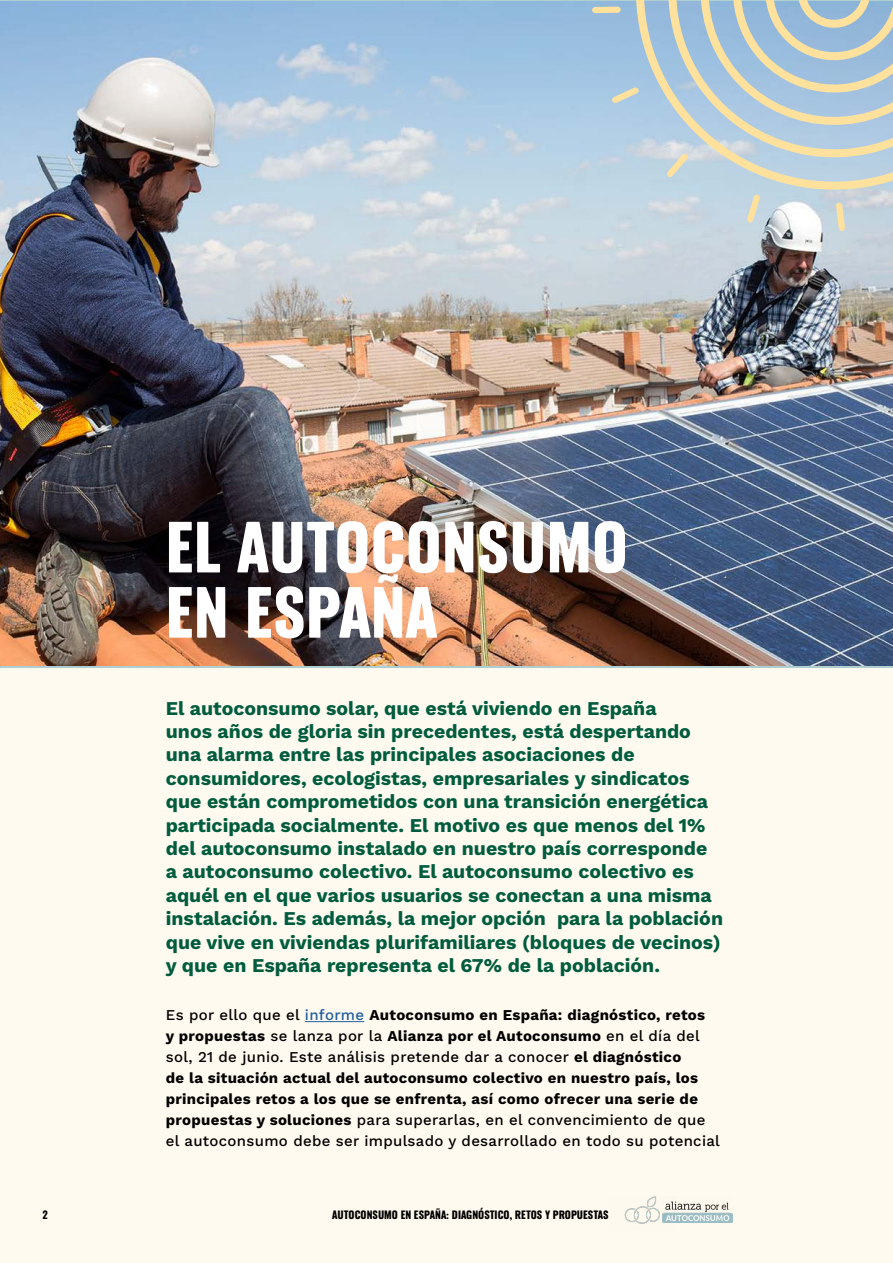
<style>
.page{position:relative;width:893px;height:1263px;background:#fffaef}
.page>*{position:absolute;margin:0;border:0;box-sizing:border-box;transform-origin:0 0}
.t1{font:62.55px/65.2px "Zodiac Sans Bulgarian";color:#fff}
.t2{font:700 19.5px/23.4px "Work Sans";color:#005c3e}
.t3{font:700 15px/21px "Work Sans";letter-spacing:.02em;color:#000}
.t4{font:10.5px "Zodiac Sans Bulgarian";color:#000}
.s1{font-weight:500}
.s2{font-weight:500;color:#215e9e}
</style>
<div class="page">
<img style="left:0;top:2px;width:893px;height:664px">
<img style="left:677px;top:1202px;width:55px;height:20px">
<img style="left:624px;top:1196px;width:53px;height:28px">
<hr style="left:305px;top:1021px;width:59px;height:1px;background:#215e9e">
<svg style="left:604px;top:0;width:289px;height:212px;background:#bbcace"></svg>
<svg style="left:589px;top:3px;width:260px;height:232px;background:#bcced6"></svg>
<h1 class="t1" style="left:166px;top:518px;width:464px">EL AUTOCONSUMO<br>EN ESPAÑA</h1>
<p class="t2" style="left:166px;top:695px;width:559px">El autoconsumo solar, que está viviendo en España<br>unos años de gloria sin precedentes, está despertando una alarma entre las principales asociaciones de consumidores, ecologistas, empresariales y sindicatos que están comprometidos con una transición energética participada socialmente. El motivo es que menos del 1% del autoconsumo instalado en nuestro país corresponde a autoconsumo colectivo. El autoconsumo colectivo es aquél en el que varios usuarios se conectan a una misma instalación. Es además, la mejor opción para la población que vive en viviendas plurifamiliares (bloques de vecinos) y que en España representa el 67% de la población.</p>
<p class="t3" style="left:166px;top:1004px;width:556px"><span class="s1">Es por ello que el</span> <span class="s2">informe</span> Autoconsumo en España: diagnóstico, retos<br>y propuestas <span class="s1">se lanza por la</span> Alianza por el Autoconsumo <span class="s1">en el día del sol, 21 de junio. Este análisis pretende dar a conocer</span> el diagnóstico<br>de la situación actual del autoconsumo colectivo en nuestro país, los principales retos a los que se enfrenta, así como ofrecer una serie de propuestas y soluciones <span class="s1">para superarlas, en el convencimiento de que el autoconsumo debe ser impulsado y desarrollado en todo su potencial</span></p>
<p class="t4" style="left:43px;top:1209px;width:7px">2</p>
<p class="t4" style="left:332px;top:1209px;width:278px">AUTOCONSUMO EN ESPAÑA: DIAGNÓSTICO, RETOS Y PROPUESTAS</p>
</div>
